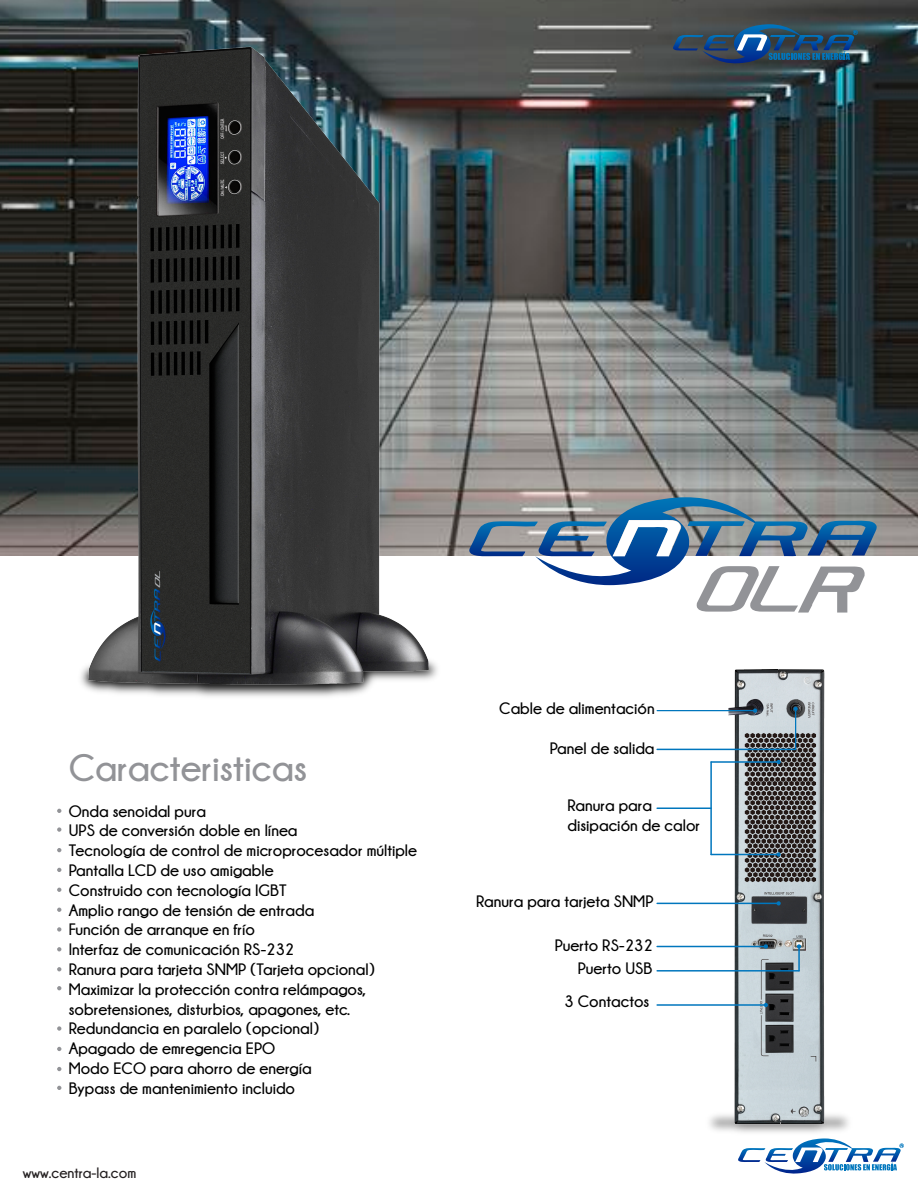
<style>
.page{position:relative;width:918px;height:1188px;background:#fff}
.page>*{position:absolute;margin:0;border:0;box-sizing:border-box;transform-origin:0 0}
.t1{font:700 38.1px "Champagne&Limousines";color:#929397}
.t2{font:700 16.5px/19.8px "Champagne&Limousines";color:#000}
.t3{font:700 15px "Champagne&Limousines";color:#231f20}
</style>
<div class="page">
<img style="left:0;top:0;width:918px;height:556px">
<svg style="left:673px;top:22px;width:185px;height:43px"></svg>
<svg style="left:898px;top:1143px;width:6px;height:14px"></svg>
<img style="left:709px;top:1114px;width:189px;height:60px">
<img style="left:727px;top:669px;width:104px;height:464px">
<img style="left:69px;top:37px;width:372px;height:656px">
<svg style="left:469px;top:493px;width:409px;height:120px"></svg>
<svg style="left:57px;top:809px;width:4px;height:4px"></svg>
<svg style="left:57px;top:827px;width:4px;height:5px"></svg>
<svg style="left:57px;top:848px;width:4px;height:4px"></svg>
<svg style="left:57px;top:868px;width:4px;height:4px"></svg>
<svg style="left:57px;top:888px;width:4px;height:4px"></svg>
<svg style="left:57px;top:908px;width:4px;height:4px"></svg>
<svg style="left:57px;top:927px;width:4px;height:5px"></svg>
<svg style="left:57px;top:947px;width:4px;height:4px"></svg>
<svg style="left:57px;top:967px;width:4px;height:4px"></svg>
<svg style="left:57px;top:986px;width:4px;height:4px"></svg>
<svg style="left:57px;top:1026px;width:4px;height:5px"></svg>
<svg style="left:57px;top:1047px;width:4px;height:4px"></svg>
<svg style="left:57px;top:1067px;width:4px;height:4px"></svg>
<svg style="left:57px;top:1086px;width:4px;height:4px"></svg>
<hr style="left:711px;top:761px;width:68px;height:2px;background:#0076bd">
<hr style="left:710px;top:762px;width:2px;height:93px;background:#0076bd">
<hr style="left:711px;top:854px;width:68px;height:1px;background:#0076bd">
<hr style="left:657px;top:903px;width:122px;height:1px;background:#0076bd">
<svg style="left:777px;top:760px;width:4px;height:4px"></svg>
<svg style="left:777px;top:852px;width:4px;height:5px"></svg>
<svg style="left:777px;top:901px;width:4px;height:5px"></svg>
<hr style="left:657px;top:946px;width:109px;height:1px;background:#0076bd">
<hr style="left:798px;top:947px;width:2px;height:24px;background:#0076bd">
<svg style="left:764px;top:944px;width:4px;height:5px"></svg>
<hr style="left:657px;top:1004px;width:109px;height:2px;background:#0076bd">
<svg style="left:764px;top:1003px;width:4px;height:4px"></svg>
<hr style="left:657px;top:749px;width:139px;height:1px;background:#0076bd">
<hr style="left:657px;top:710px;width:98px;height:1px;background:#0076bd">
<hr style="left:795px;top:708px;width:1px;height:41px;background:#0076bd">
<svg style="left:753px;top:708px;width:4px;height:5px"></svg>
<svg style="left:794px;top:707px;width:4px;height:4px"></svg>
<hr style="left:657px;top:970px;width:142px;height:2px;background:#0076bd">
<svg style="left:797px;top:944px;width:4px;height:5px"></svg>
<hr style="left:657px;top:808px;width:54px;height:1px;background:#0076bd">
<h1 class="t1" style="left:69px;top:747px;width:240px">Caracteristicas</h1>
<p class="t2" style="left:69px;top:801px;width:350px">Onda senoidal pura<br>UPS de conversión doble en línea<br>Tecnología de control de microprocesador múltiple Pantalla LCD de uso amigable<br>Construido con tecnología IGBT<br>Amplio rango de tensión de entrada<br>Función de arranque en frío<br>Interfaz de comunicación RS-232<br>Ranura para tarjeta SNMP (Tarjeta opcional)<br>Maximizar la protección contra relámpagos, sobretensiones, disturbios, apagones, etc.<br>Redundancia en paralelo (opcional)<br>Apagado de emregencia EPO<br>Modo ECO para ahorro de energía<br>Bypass de mantenimiento incluido</p>
<p class="t3" style="left:23px;top:1164px;width:115px">www.centra-la.com</p>
<p class="t2" style="left:499px;top:698px;width:157px">Cable de alimentación</p>
<p class="t2" style="left:550px;top:738px;width:106px">Panel de salida</p>
<p class="t2" style="left:568px;top:796px;width:134px">Ranura para disipación de calor</p>
<p class="t2" style="left:476px;top:892px;width:179px">Ranura para tarjeta SNMP</p>
<p class="t2" style="left:555px;top:934px;width:100px;line-height:23px;text-align:right">Puerto RS-232<br>Puerto USB</p>
<p class="t2" style="left:565px;top:991px;width:86px">3 Contactos</p>
</div>
